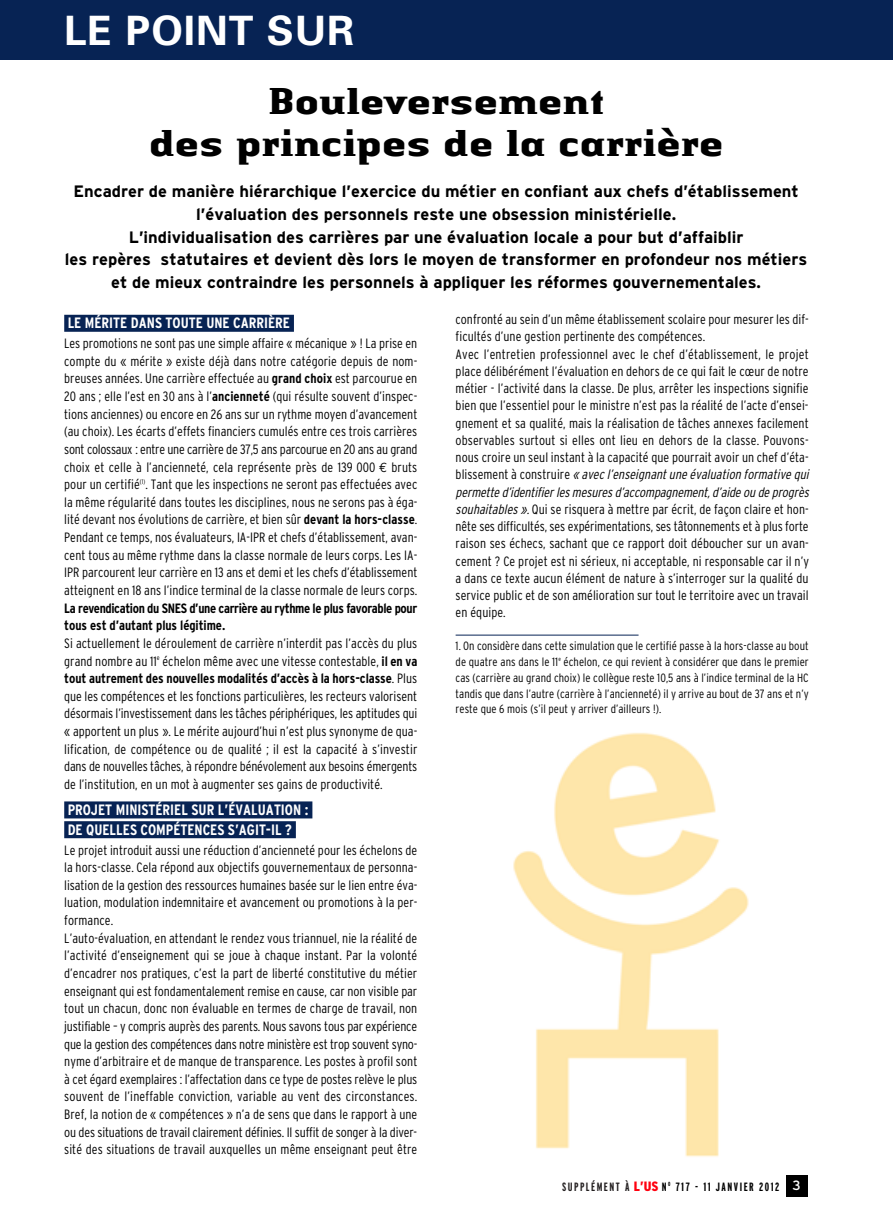
<style>
.page{position:relative;width:893px;height:1220px;background:#fff}
.page>*{position:absolute;margin:0;border:0;box-sizing:border-box;transform-origin:0 0}
.t1{font:700 40.5px "Univers";letter-spacing:.025em;color:#fff}
.t2{font:700 39px/42px "Authentic Small Ser LT";letter-spacing:-.015em;color:#000;text-align:center}
.t3{font:700 16.5px/22.5px "Interstate";color:#000;text-align:center}
.t4{font:700 condensed 15px/19.8px "Interstate";color:#fff}
.t5{font:300 condensed 13.5px/17.5px "Interstate";letter-spacing:.005em;color:#000}
.t6{font:700 condensed 13.5px/17.5px "Interstate";letter-spacing:-.03em;color:#000}
.t7{font:300 condensed 12px/15.8px "Interstate";letter-spacing:.005em;color:#000;text-align:justify}
.t8{font:700 extra-condensed 12px "Interstate";letter-spacing:.125em;color:#000}
.s1{color:#072354}
.s2{font-weight:700}
.s3{font-family:"Euro Mono";font-weight:400;font-stretch:normal}
.s4{font-style:italic}
.s5{color:#231f20}
.s6{font-weight:900;font-stretch:condensed;font-size:13.5px;color:#ff000f}
.s7{font-weight:400;font-stretch:normal;font-size:13.5px;color:#fff}
</style>
<div class="page">
<div style="left:786px;top:1175px;width:21px;height:21px;background:#000"></div>
<div style="left:1px;top:0;width:891px;height:60px;background:#072354"></div>
<hr style="left:455px;top:634px;width:183px;height:1px;background:#072354">
<div style="left:64px;top:315px;width:230px;height:17px;background:#072354"></div>
<div style="left:64px;top:801px;width:248px;height:17px;background:#072354"></div>
<div style="left:64px;top:821px;width:232px;height:17px;background:#072354"></div>
<img style="left:513px;top:733px;width:236px;height:424px">
<h1 class="t1" style="left:64px;top:16px;width:292px">LE POINT SUR</h1>
<h2 class="t2" style="left:149px;top:85px;width:576px">Bouleversement<br>des principes de la carrière</h2>
<p class="t3" style="left:65px;top:182px;width:744px">Encadrer de manière hiérarchique l’exercice du métier en confiant aux chefs d’établissement l’évaluation des personnels reste une obsession ministérielle.<br>L’individualisation des carrières par une évaluation locale a pour but d’affaiblir<br>les repères statutaires et devient dès lors le moyen de transformer en profondeur nos métiers et de mieux contraindre les personnels à appliquer les réformes gouvernementales.</p>
<p class="t4" style="left:68px;top:314px;width:228px">LE MÉRITE DANS TOUTE UNE CARRIÈRE<span class="s1">I</span></p>
<p class="t5" style="left:64px;top:336px;width:355px;text-align:justify">Les promotions ne sont pas une simple affaire « mécanique » ! La prise en compte du « mérite » existe déjà dans notre catégorie depuis de nom&shy;breuses années. Une carrière effectuée au <span class="s2">grand choix</span> est parcourue en 20 ans ; elle l’est en 30 ans à l’<span class="s2">ancienneté</span> (qui résulte souvent d’inspec&shy;tions anciennes) ou encore en 26 ans sur un rythme moyen d’avancement (au choix). Les écarts d’effets financiers cumulés entre ces trois carrières sont colossaux : entre une carrière de 37,5 ans parcourue en 20 ans au grand choix et celle à l’ancienneté, cela représente près de 139 000 <span class="s3">€</span> bruts pour un certifié<sup>(1)</sup>. Tant que les inspections ne seront pas effectuées avec la même régularité dans toutes les disciplines, nous ne serons pas à éga&shy;lité devant nos évolutions de carrière, et bien sûr <span class="s2">devant la hors-classe</span>.<br>Pendant ce temps, nos évaluateurs, IA-IPR et chefs d’établissement, avan&shy;cent tous au même rythme dans la classe normale de leurs corps. Les IA-IPR parcourent leur carrière en 13 ans et demi et les chefs d’établissement atteignent en 18 ans l’indice terminal de la classe normale de leurs corps.</p>
<p class="t6" style="left:64px;top:600px;width:354px">La revendication du SNES d’une carrière au rythme le plus favorable pour tous est d’autant plus légitime.</p>
<p class="t5" style="left:64px;top:635px;width:354px;text-align:justify">Si actuellement le déroulement de carrière n’interdit pas l’accès du plus grand nombre au 11<sup>e</sup> échelon même avec une vitesse contestable, <span class="s2">il en va tout autrement des nouvelles modalités d’accès à la hors-classe</span>. Plus que les compétences et les fonctions particulières, les recteurs valorisent désormais l’investissement dans les tâches périphériques, les aptitudes qui « apportent un plus ». Le mérite aujourd’hui n’est plus synonyme de qua&shy;lification, de compétence ou de qualité ; il est la capacité à s’investir dans de nouvelles tâches, à répondre bénévolement aux besoins émergents de l’institution, en un mot à augmenter ses gains de productivité.</p>
<p class="t4" style="left:68px;top:801px;width:246px">PROJET MINISTÉRIEL SUR L’ÉVALUATION :<span class="s1">I<br></span>DE QUELLES COMPÉTENCES S’AGIT-IL ?<span class="s1">I</span></p>
<p class="t5" style="left:64px;top:842px;width:355px">Le projet introduit aussi une réduction d’ancienneté pour les échelons de la hors-classe. Cela répond aux objectifs gouvernementaux de personna&shy;lisation de la gestion des ressources humaines basée sur le lien entre éva&shy;luation, modulation indemnitaire et avancement ou promotions à la per&shy;formance.<br>L’auto-évaluation, en attendant le rendez vous triannuel, nie la réalité de l’activité d’enseignement qui se joue à chaque instant. Par la volonté d’encadrer nos pratiques, c’est la part de liberté constitutive du métier enseignant qui est fondamentalement remise en cause, car non visible par tout un chacun, donc non évaluable en termes de charge de travail, non justifiable – y compris auprès des parents. Nous savons tous par expérience que la gestion des compétences dans notre ministère est trop souvent syno&shy;nyme d’arbitraire et de manque de transparence. Les postes à profil sont à cet égard exemplaires : l’affectation dans ce type de postes relève le plus souvent de l’ineffable conviction, variable au vent des circonstances.<br>Bref, la notion de « compétences » n’a de sens que dans le rapport à une ou des situations de travail clairement définies. Il suffit de songer à la diver&shy;sité des situations de travail auxquelles un même enseignant peut être</p>
<p class="t5" style="left:455px;top:312px;width:357px">confronté au sein d’un même établissement scolaire pour mesurer les dif&shy;ficultés d’une gestion pertinente des compétences.<br>Avec l’entretien professionnel avec le chef d’établissement, le projet place délibérément l’évaluation en dehors de ce qui fait le cœur de notre métier - l’activité dans la classe. De plus, arrêter les inspections signifie bien que l’essentiel pour le ministre n’est pas la réalité de l’acte d’ensei&shy;gnement et sa qualité, mais la réalisation de tâches annexes facilement observables surtout si elles ont lieu en dehors de la classe. Pouvons&shy;nous croire un seul instant à la capacité que pourrait avoir un chef d’éta&shy;b l i s s e m e n t à c o n s t r u i r e <span class="s4">« avec l’enseignantune évaluation formative qui permette d’identifierlesmesuresd’accompagnement,d’aide ou de progrès souhaitables».</span>Qui se risquera à mettre par écrit, de façon claire et hon&shy;nête ses difficultés, ses expérimentations, ses tâtonnements et à plus forte raison ses échecs, sachant que ce rapport doit déboucher sur un avan&shy;cement ? Ce projet est ni sérieux, ni acceptable, ni responsable car il n’y a dans ce texte aucun élément de nature à s’interroger sur la qualité du service public et de son amélioration sur tout le territoire avec un travail en équipe.</p>
<p class="t7" style="left:455px;top:639px;width:354px">1. On considère dans cette simulation que le certifié passe à la hors-classe au bout de quatre ans dans le 11<sup>e</sup> échelon, ce qui revient à considérer que dans le premier cas (carrière au grand choix) le collègue reste 10,5 ans à l’indice terminal de la HC tandis que dans l’autre (carrière à l’ancienneté) il y arrive au bout de 37 ans et n’y reste que 6 mois (s’il peut y arriver d’ailleurs !).</p>
<p class="t8" style="left:562px;top:1182px;width:240px"><span class="s5">SUPPLÉMENT À</span> <span class="s6">L’US</span> N <sup>O</sup> 717 - 11 JANVIER 2012 <span class="s7">3</span></p>
</div>
